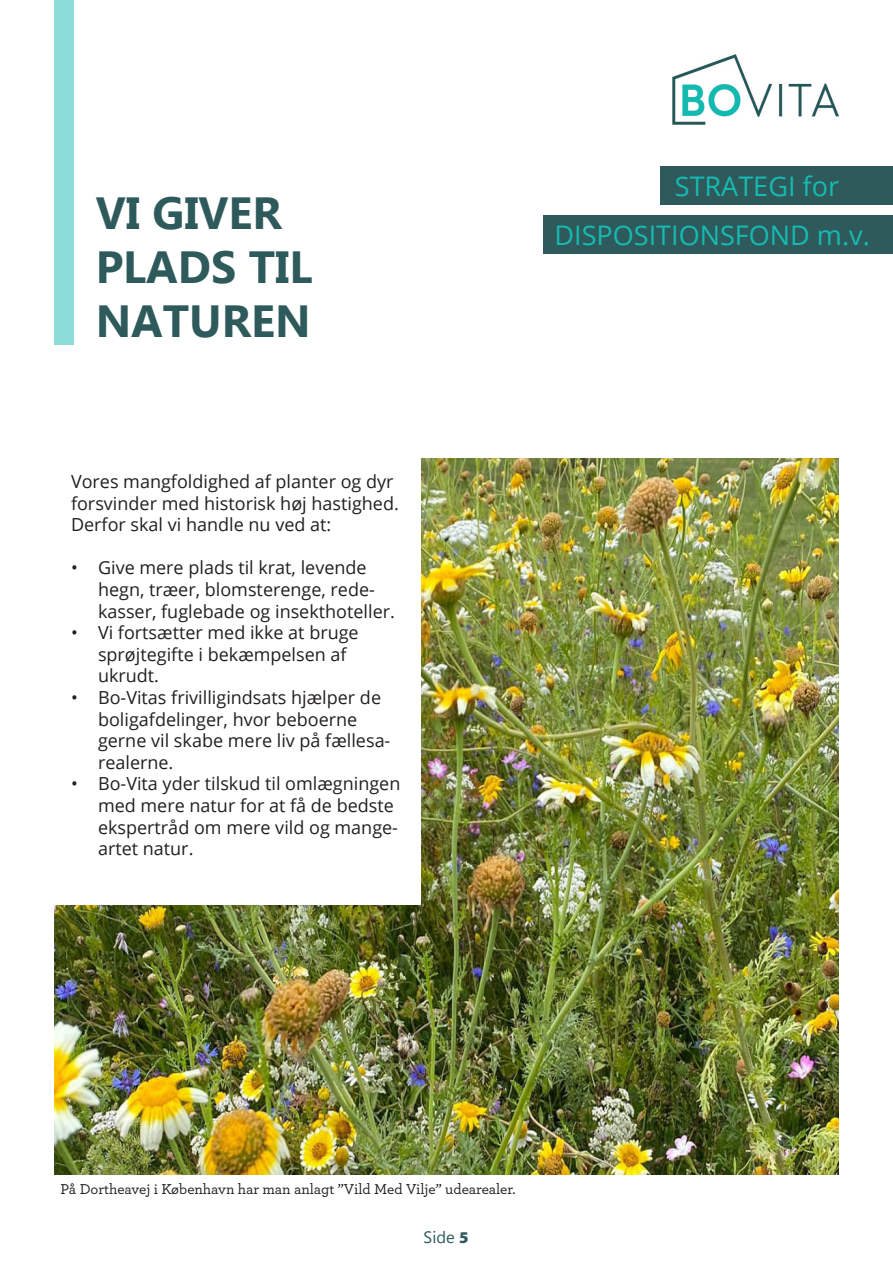
<style>
.page{position:relative;width:893px;height:1263px;background:#fff}
.page>*{position:absolute;margin:0;border:0;box-sizing:border-box;transform-origin:0 0}
.t1{font:700 45px "Gadugi";color:#2e5a5b}
.t2{font:27px "Open Sans";color:#15bbb3}
.t3{font:18px/21.6px "Open Sans";color:#231f20}
.t4{font:16.5px "Gadugi";color:#2e5a5b}
.t5{font:500 15px "Archer Pro";color:#231f20}
.s1{font-family:"Myriad Pro";font-weight:900}
</style>
<div class="page">
<img style="left:672px;top:54px;width:167px;height:70px">
<div style="left:54px;top:0;width:19px;height:345px;background:#8addd9"></div>
<div style="left:661px;top:166px;width:232px;height:39px;background:#2e5a5b"></div>
<div style="left:543px;top:215px;width:350px;height:39px;background:#2e5a5b"></div>
<img style="left:54px;top:458px;width:785px;height:717px">
<div style="left:54px;top:457px;width:367px;height:447px;background:#fff"></div>
<p class="t1" style="left:96px;top:186px;width:188px">VI GIVER</p>
<p class="t1" style="left:96px;top:240px;width:218px">PLADS TIL</p>
<p class="t1" style="left:96px;top:294px;width:216px">NATUREN</p>
<p class="t3" style="left:71px;top:470px;width:329px">Vores mangfoldighed af planter og dyr forsvinder med historisk høj hastighed.<br>Derfor skal vi handle nu ved at:</p>
<p class="t3" style="left:98px;top:556px;width:298px;text-indent:-27px">• Give mere plads til krat, levende hegn, træer, blomsterenge, rede&shy;kasser, fuglebade og insekthoteller.</p>
<p class="t3" style="left:98px;top:621px;width:262px;text-indent:-27px">• Vi fortsætter med ikke at bruge sprøjtegifte i bekæmpelsen af ukrudt.</p>
<p class="t3" style="left:98px;top:686px;width:294px;text-indent:-27px">• Bo-Vitas frivilligindsats hjælper de boligafdelinger, hvor beboerne gerne vil skabe mere liv på fællesa&shy;realerne.</p>
<p class="t3" style="left:98px;top:772px;width:304px;text-indent:-27px">• Bo-Vita yder tilskud til omlægningen med mere natur for at få de bedste ekspertråd om mere vild og mange&shy;artet natur.</p>
<p class="t2" style="left:675px;top:167px;width:166px">STRATEGI for</p>
<p class="t2" style="left:555px;top:216px;width:317px">DISPOSITIONSFOND m.v.</p>
<p class="t5" style="left:61px;top:1178px;width:457px">På Dortheavej i København har man anlagt ”Vild Med Vilje” udearealer.</p>
<p class="t4" style="left:424px;top:1227px;width:47px">Side <span class="s1">5</span></p>
</div>
